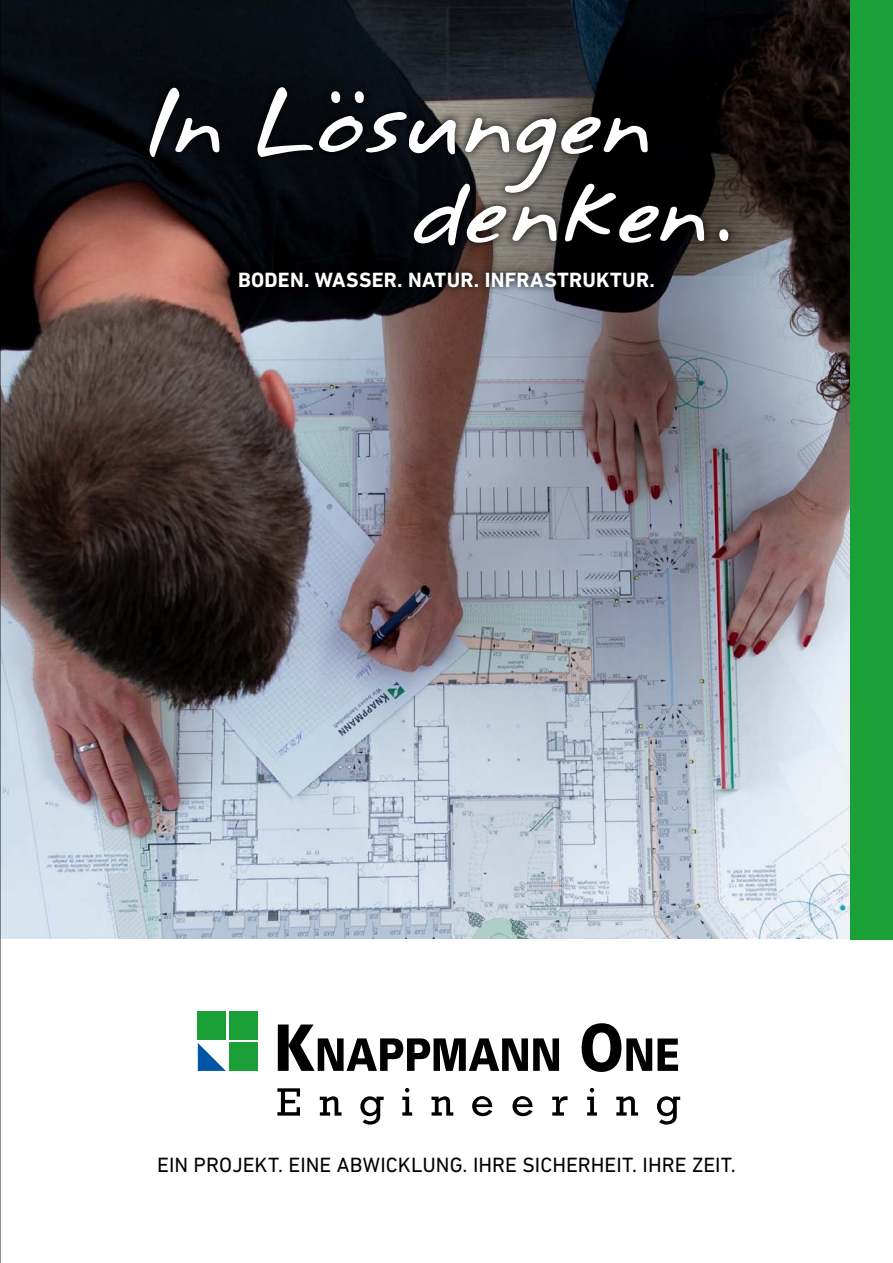
<style>
.page{position:relative;width:893px;height:1263px;background:#fff}
.page>*{position:absolute;margin:0;border:0;box-sizing:border-box;transform-origin:0 0}
.t1{font:80.1px/88.8px "Annifont";letter-spacing:-.05em;color:#fff}
.t2{font:21px "DIN Next LT Pro";color:#000}
.t3{font:700 21px "DIN Next LT Pro";letter-spacing:.01em;color:#fff}
</style>
<div class="page">
<img style="left:1px;top:0;width:849px;height:939px">
<div style="left:850px;top:0;width:43px;height:940px;background:#1ba037"></div>
<svg style="left:141px;top:78px;width:596px;height:176px;background:#1a191a"></svg>
<div style="left:322px;top:82px;width:51px;height:30px;background:#080c11"></div>
<svg style="left:331px;top:91px;width:33px;height:12px"></svg>
<svg style="left:231px;top:264px;width:430px;height:31px;background:#171517"></svg>
<div style="left:229px;top:1011px;width:28px;height:29px;background:#1ba037"></div>
<div style="left:198px;top:1011px;width:28px;height:29px;background:#1ba037"></div>
<div style="left:229px;top:1043px;width:28px;height:28px;background:#1ba037"></div>
<svg style="left:198px;top:1043px;width:28px;height:28px"></svg>
<svg style="left:277px;top:1088px;width:403px;height:36px"></svg>
<svg style="left:278px;top:1023px;width:400px;height:49px"></svg>
<hr style="left:0;top:0;width:1px;height:1263px;background:#000">
<h1 class="t1" style="left:410px;top:80px;width:321px;text-indent:-269px">In Losungen denken.</h1>
<p class="t3" style="left:238px;top:267px;width:418px">BODEN. WASSER. NATUR. INFRASTRUKTUR.</p>
<p class="t2" style="left:157px;top:1153px;width:580px">EIN PROJEKT. EINE ABWICKLUNG. IHRE SICHERHEIT. IHRE ZEIT.</p>
</div>
